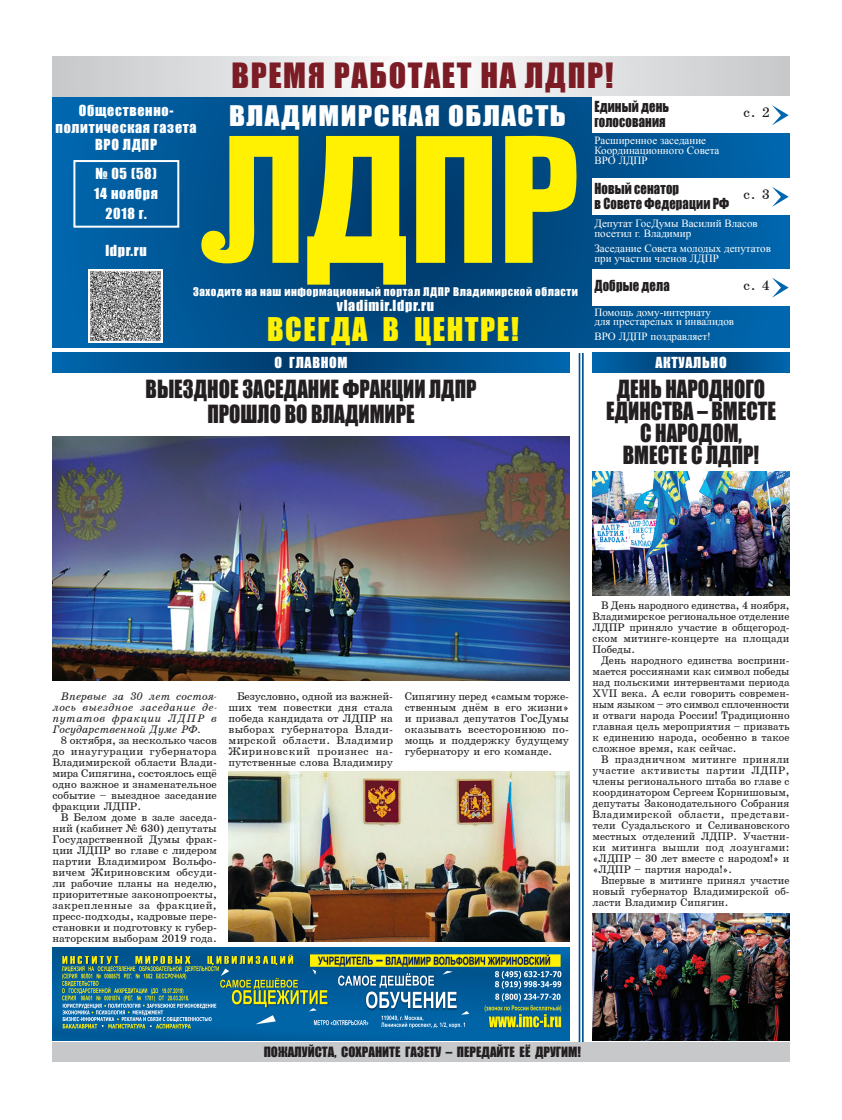
<style>
.page{position:relative;width:842px;height:1120px;background:#fff}
.page>*{position:absolute;margin:0;border:0;box-sizing:border-box;transform-origin:0 0}
.t1{font:32px "Impact";letter-spacing:.05em;color:#7c1c25}
.t2{font:30px "Impact";letter-spacing:.05em;color:#fff101}
.t3{font:26.1px "Impact";letter-spacing:.05em;color:#fff;scale:1.11 1}
.t4{font:23px/22px "Impact";color:#231f20;text-align:center;scale:.9 1}
.t5{font:14px/17px "Impact";letter-spacing:.05em;color:#fff;text-align:center}
.t6{font:14px/15px "Impact";letter-spacing:.01em;color:#231f20;scale:.9 1}
.t7{font:14px "School";color:#231f20}
.t8{font:13px "Impact";color:#231f20}
.t9{font:11px/11px "School";color:#231f20;text-align:justify;scale:.96 1}
.t10{font:11px/11px "School";color:#231f20;text-align:justify}
.t11{font:11px/10px "Times New Roman";color:#fff}
.t12{font:italic 11px/11px "School";letter-spacing:.035em;color:#231f20;text-align:justify}
.t13{font:11px "Impact";letter-spacing:.05em;color:#fff}
</style>
<div class="page">
<svg style="left:52px;top:96px;width:737px;height:252px;background:#025592"></svg>
<div style="left:73px;top:160px;width:106px;height:68px;border:2px solid #fff"></div>
<img style="left:89px;top:270px;width:73px;height:73px">
<svg style="left:52px;top:57px;width:737px;height:39px"></svg>
<div style="left:592px;top:96px;width:197px;height:37px;background:#fff"></div>
<svg style="left:772px;top:105px;width:17px;height:20px"></svg>
<div style="left:592px;top:178px;width:197px;height:37px;background:#fff"></div>
<svg style="left:772px;top:187px;width:17px;height:20px"></svg>
<div style="left:592px;top:269px;width:197px;height:36px;background:#fff"></div>
<svg style="left:772px;top:278px;width:17px;height:20px"></svg>
<svg style="left:307px;top:136px;width:99px;height:149px;background:#a4b32a"></svg>
<svg style="left:416px;top:136px;width:76px;height:127px;background:#c9cb18"></svg>
<svg style="left:200px;top:136px;width:98px;height:130px;background:#92ac3b"></svg>
<svg style="left:505px;top:135px;width:73px;height:128px;background:#a2b42f"></svg>
<hr style="left:582px;top:353px;width:2px;height:692px;background:#005492">
<hr style="left:579px;top:353px;width:1px;height:692px;background:#005492">
<svg style="left:52px;top:353px;width:518px;height:20px;background:#004f8a"></svg>
<div style="left:52px;top:1042px;width:737px;height:20px;background:#c7c8ca"></div>
<svg style="left:592px;top:353px;width:197px;height:20px;background:#004f8a"></svg>
<img style="left:52px;top:437px;width:518px;height:243px">
<img style="left:52px;top:947px;width:518px;height:93px">
<img style="left:592px;top:913px;width:197px;height:127px">
<img style="left:592px;top:471px;width:197px;height:125px">
<img style="left:229px;top:771px;width:341px;height:170px">
<h1 class="t1" style="left:231px;top:50px;width:383px">ВРЕМЯ РАБОТАЕТ НА ЛДПР!</h1>
<p class="t5" style="left:56px;top:102px;width:143px">Общественно&shy;политическая газета<br>ВРО ЛДПР</p>
<p class="t5" style="left:94px;top:163px;width:65px;line-height:20px">№ 05 (58)<br>14 ноября<br>2018 г.</p>
<p class="t5" style="left:105px;top:242px;width:43px">ldpr.ru</p>
<h3 class="t3" style="left:229px;top:96px;width:305px">ВЛАДИМИРСКАЯ ОБЛАСТЬ</h3>
<p class="t13" style="left:193px;top:283px;width:386px">Заходите на наш информационный портал ЛДПР Владимирской области</p>
<p class="t5" style="left:337px;top:297px;width:99px">vladimir.ldpr.ru</p>
<h2 class="t2" style="left:267px;top:306px;width:253px">ВСЕГДА В ЦЕНТРЕ!</h2>
<p class="t6" style="left:594px;top:99px;width:85px">Единый день голосования</p>
<p class="t7" style="left:743px;top:105px;width:28px">c. 2</p>
<p class="t11" style="left:594px;top:135px;width:127px">Расширенное заседание<br>Координационного Совета<br>ВРО ЛДПР</p>
<p class="t7" style="left:743px;top:186px;width:28px">c. 3</p>
<p class="t6" style="left:594px;top:180px;width:142px">Новый сенатор<br>в Совете Федерации рф</p>
<p class="t11" style="left:594px;top:218px;width:165px">Депутат ГосДумы Василий Власов посетил г. Владимир</p>
<p class="t11" style="left:594px;top:243px;width:178px">Заседание Совета молодых депутатов при участии членов ЛДПР</p>
<p class="t6" style="left:594px;top:277px;width:85px">Добрые дела</p>
<p class="t7" style="left:743px;top:278px;width:28px">c. 4</p>
<p class="t11" style="left:594px;top:307px;width:141px;line-height:9px">Помощь дому-интернату<br>для престарелых и инвалидов</p>
<p class="t11" style="left:594px;top:331px;width:118px">ВРО ЛДПР поздравляет!</p>
<p class="t5" style="left:275px;top:354px;width:75px">О ГЛАВНОМ</p>
<p class="t5" style="left:655px;top:354px;width:73px">АКТУАЛЬНО</p>
<h3 class="t4" style="left:146px;top:376px;width:369px;line-height:25px">ВЫЕЗДНОЕ ЗАСЕДАНИЕ ФРАКЦИИ ЛДПР<br>ПРОШЛО ВО ВЛАДИМИРЕ</h3>
<h3 class="t4" style="left:606px;top:377px;width:190px">ДЕНЬ НАРОДНОГО<br>ЕДИНСТВА – ВМЕСТЕ<br>С НАРОДОМ,<br>ВМЕСТЕ С ЛДПР!</h3>
<p class="t12" style="left:52px;top:690px;width:166px;text-indent:9px">Впервые за 30 лет состоя&shy;лось выездное заседание де&shy;путатов фракции ЛДПР в Государственной Думе РФ.</p>
<p class="t10" style="left:52px;top:734px;width:166px;text-indent:9px">8 октября, за несколько часов до инаугурации губернатора Владимирской области Влади&shy;мира Сипягина, состоялось ещ¸ одно важное и знаменательное событие – выездное заседание фракции ЛДПР.</p>
<p class="t10" style="left:52px;top:811px;width:166px;text-indent:9px">В Белом доме в зале заседа&shy;ний (кабинет ¹ 630) депутаты Государственной Думы фрак&shy;ции ЛДПР во главе с лидером партии Владимиром Вольфо&shy;вичем Жириновским обсуди&shy;ли рабочие планы на неделю, приоритетные законопроекты, закрепленные за фракцией, пресс-подходы, кадровые пере&shy;становки и подготовку к губер&shy;наторским выборам 2019 года.</p>
<p class="t10" style="left:229px;top:690px;width:166px;text-indent:9px">Безусловно, одной из важней&shy;ших тем повестки дня стала победа кандидата от ЛДПР на выборах губернатора Влади&shy;мирской области. Владимир Жириновский произнес на&shy;путственные слова Владимиру</p>
<p class="t10" style="left:405px;top:690px;width:166px">Сипягину перед «самым торже&shy;ственным дн¸м в его жизни» и призвал депутатов ГосДумы оказывать всестороннюю по&shy;мощь и поддержку будущему губернатору и его команде.</p>
<p class="t9" style="left:592px;top:599px;width:207px;text-indent:9px">В День народного единства, 4 ноября, Владимирское региональное отделение ЛДПР приняло участие в общегород&shy;ском митинге-концерте на площади Победы.</p>
<p class="t9" style="left:592px;top:654px;width:207px;text-indent:9px">День народного единства восприни&shy;мается россиянами как символ победы над польскими интервентами периода XVII века. А если говорить современ&shy;ным языком – это символ сплоченности и отваги народа России! Традиционно главная цель мероприятия – призвать к единению народа, особенно в такое сложное время, как сейчас.</p>
<p class="t9" style="left:592px;top:753px;width:207px;text-indent:9px">В праздничном митинге приняли участие активисты партии ЛДПР, члены регионального штаба во главе с координатором Сергеем Корнишовым, депутаты Законодательного Собрания Владимирской области, представи&shy;тели Суздальского и Селивановского местных отделений ЛДПР. Участни&shy;ки митинга вышли под лозунгами: «ЛДПР – 30 лет вместе с народом!» и «ЛДПР – партия народа!».</p>
<p class="t9" style="left:592px;top:874px;width:207px;text-indent:9px">Впервые в митинге принял участие новый губернатор Владимирской об&shy;ласти Владимир Сипягин.</p>
<p class="t8" style="left:264px;top:1042px;width:319px">ПОЖАЛУЙСТА, СОХРАНИТЕ ГАЗЕТУ – ПЕРЕДАЙТЕ ЕЁ ДРУГИМ!</p>
</div>
